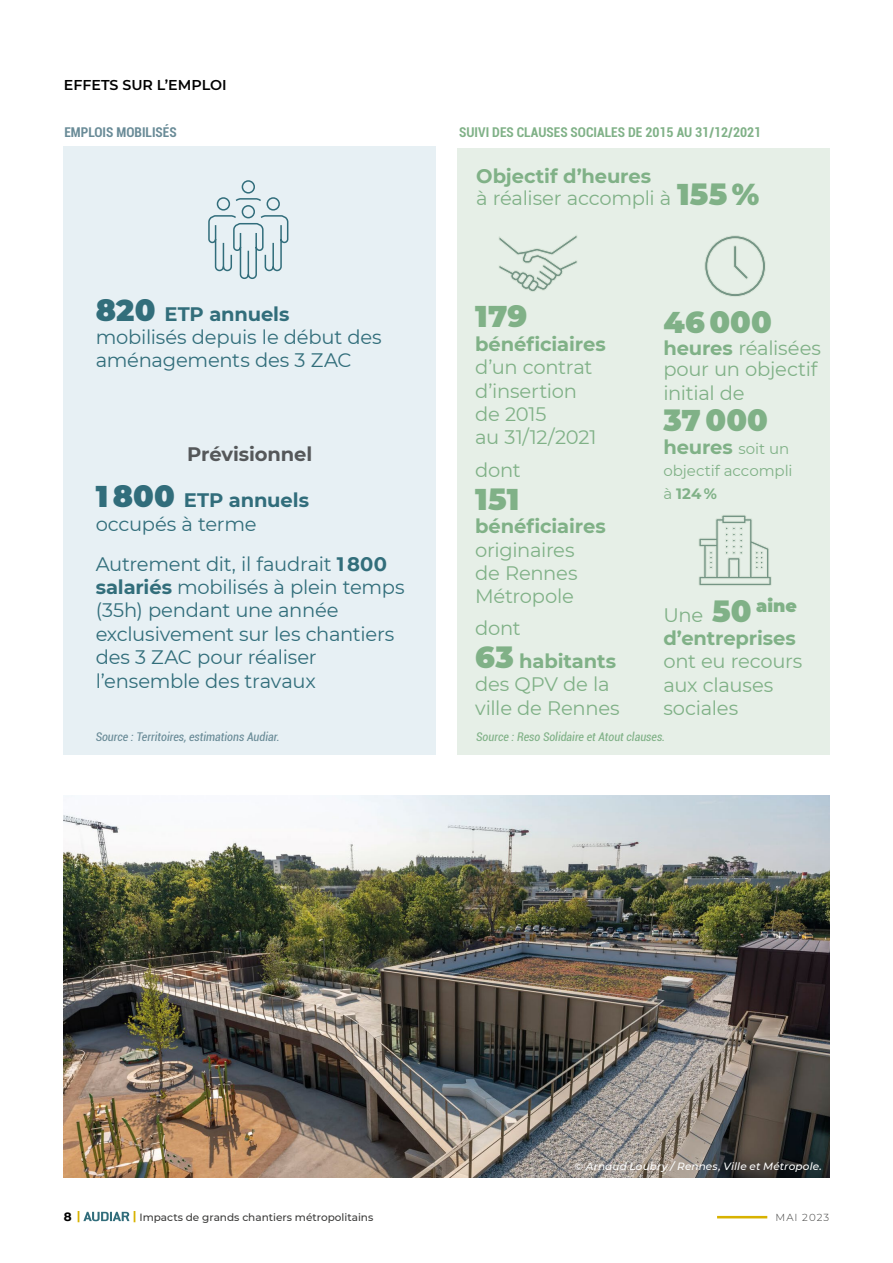
<style>
.page{position:relative;width:893px;height:1263px;background:#fff}
.page>*{position:absolute;margin:0;border:0;box-sizing:border-box;transform-origin:0 0}
.Texte_chiffre_clé_de{font:900 30px "Montserrat";letter-spacing:.005em;color:#80b187}
.Texte_chiffre_clé_de-2{font:19.5px/23.4px "Montserrat";letter-spacing:-.015em;color:#326e7b}
.Note_de_bas_de_page{font:19.5px/23.4px "Montserrat";letter-spacing:-.015em;color:#80b187}
.Texte_chiffre_clé_de-3{font:700 19.5px "Montserrat";letter-spacing:-.005em;color:#80b187}
.Texte_chiffre_clé_de-4{font:19.5px/22.5px "Montserrat";letter-spacing:-.015em;color:#80b187}
.Texte_chiffre_clé_de-5{font:700 19.5px "Montserrat";letter-spacing:-.005em;color:#55585a}
.Texte_chiffre_clé_de-6{font:900 17.55px "Montserrat";color:#80b187}
.Texte_chiffre_clé_de-7{font:15px/22.5px "Montserrat";letter-spacing:-.005em;color:#80b187}
.T3{font:600 14.25px "Montserrat";color:#000}
.Titre_graphe_bleu_en{font:700 condensed 13.5px "Roboto";color:#80b187}
.Titre_graphe_bleu_en-2{font:700 condensed 13.5px "Roboto";color:#698b97}
.source{font:italic condensed 12px "Roboto";color:#698b97}
.source-2{font:italic condensed 12px "Roboto";color:#80b187}
.t1{font:700 12px "Montserrat";color:#000}
.t2{font:500 10.5px "Montserrat";color:#3c3c3b}
.Crédit_photo{font:italic 500 10.5px "Montserrat";letter-spacing:.01em;color:#fff}
.t3{font:300 10.2px "Montserrat";letter-spacing:.1em;color:#3c3c3b}
.s1{font-weight:900;font-size:30px}
.s2{font-weight:700}
.s3{font-weight:900;font-size:30px;color:#316d7b}
.s4{font-weight:700;color:#316d7b}
.s5{font-weight:400;font-size:15px}
.s6{font-weight:400;font-size:19.5px}
.s7{font-size:30px}
.s8{color:#d8b200}
.s9{font-weight:700;font-size:12px;color:#d8b200}
</style>
<div class="page">
<svg style="left:83px;top:1212px;width:46px;height:9px"></svg>
<hr style="left:717px;top:1216px;width:50px;height:2px;background:#d8b200">
<img style="left:64px;top:795px;width:765px;height:383px">
<div style="left:64px;top:147px;width:372px;height:608px;background:#e7f0f4"></div>
<div style="left:457px;top:148px;width:372px;height:607px;background:#e6efe7"></div>
<svg style="left:499px;top:235px;width:78px;height:57px"></svg>
<svg style="left:704px;top:235px;width:62px;height:62px"></svg>
<svg style="left:699px;top:515px;width:73px;height:71px"></svg>
<svg style="left:208px;top:180px;width:81px;height:99px"></svg>
<p class="T3" style="left:64px;top:75px;width:164px">EFFETS SUR L’EMPLOI</p>
<p class="Titre_graphe_bleu_en-2" style="left:64px;top:122px;width:114px">EMPLOIS MOBILISÉS</p>
<p class="Texte_chiffre_clé_de-2" style="left:96px;top:301px;width:288px"><span class="s1">820</span> <span class="s2">ETP annuels </span>mobilisés depuis le début des aménagements des 3 ZAC</p>
<p class="Texte_chiffre_clé_de-5" style="left:187px;top:440px;width:127px">Prévisionnel</p>
<p class="Texte_chiffre_clé_de-2" style="left:96px;top:488px;width:215px"><span class="s3">1 800</span> <span class="s4">ETP annuels </span>occupés à terme</p>
<p class="Texte_chiffre_clé_de-2" style="left:96px;top:551px;width:310px">Autrement dit, il faudrait <span class="s2">1 800 salariés</span> mobilisés à plein temps (35h) pendant une année exclusivement sur les chantiers des 3 ZAC pour réaliser l’ensemble des travaux</p>
<p class="Titre_graphe_bleu_en" style="left:459px;top:122px;width:304px">SUIVI DES CLAUSES SOCIALES DE 2015 AU 31/12/2021</p>
<p class="Texte_chiffre_clé_de-4" style="left:476px;top:164px;width:285px"><span class="s2">Objectif d’heures<br></span>à réaliser accompli à <span class="s1">155 %</span></p>
<p class="Texte_chiffre_clé_de" style="left:475px;top:294px;width:54px">179</p>
<p class="Texte_chiffre_clé_de-3" style="left:475px;top:330px;width:132px">bénéficiaires</p>
<p class="Note_de_bas_de_page" style="left:475px;top:355px;width:123px">d’un contrat d’insertion de 2015<br>au 31/12/2021</p>
<p class="Texte_chiffre_clé_de-4" style="left:475px;top:458px;width:47px">dont</p>
<p class="Texte_chiffre_clé_de" style="left:475px;top:476px;width:46px">151</p>
<p class="Texte_chiffre_clé_de-3" style="left:475px;top:512px;width:132px">bénéficiaires</p>
<p class="Note_de_bas_de_page" style="left:475px;top:537px;width:104px">originaires de Rennes<br>Métropole</p>
<p class="Texte_chiffre_clé_de-4" style="left:475px;top:616px;width:47px">dont</p>
<p class="Texte_chiffre_clé_de-3" style="left:475px;top:647px;width:142px"><span class="s1">63</span> habitants</p>
<p class="Note_de_bas_de_page" style="left:475px;top:672px;width:146px">des QPV de la ville de Rennes</p>
<p class="Texte_chiffre_clé_de" style="left:663px;top:300px;width:110px">46 000</p>
<p class="Texte_chiffre_clé_de-4" style="left:663px;top:336px;width:159px"><span class="s2">heures</span> réalisées</p>
<p class="Note_de_bas_de_page" style="left:663px;top:357px;width:155px">pour un objectif initial de</p>
<p class="Texte_chiffre_clé_de" style="left:663px;top:398px;width:106px">37 000</p>
<p class="Texte_chiffre_clé_de-3" style="left:663px;top:433px;width:128px">heures <span class="s5">soit un</span></p>
<p class="Texte_chiffre_clé_de-7" style="left:663px;top:459px;width:131px">objectif accompli à <span class="s2">124 %</span></p>
<p class="Texte_chiffre_clé_de-6" style="left:663px;top:593px;width:135px"><span class="s6">Une</span> <span class="s7">50</span> aine</p>
<p class="Texte_chiffre_clé_de-3" style="left:663px;top:624px;width:134px">d’entreprises</p>
<p class="Note_de_bas_de_page" style="left:663px;top:649px;width:141px">ont eu recours aux clauses sociales</p>
<p class="source" style="left:96px;top:728px;width:185px">Source : Territoires, estimations Audiar.</p>
<p class="source-2" style="left:476px;top:728px;width:190px">Source : Reso Solidaire et Atout clauses.</p>
<p class="Crédit_photo" style="left:575px;top:1159px;width:249px">© Arnaud Loubry / Rennes, Ville et Métropole.</p>
<p class="t1" style="left:64px;top:1208px;width:18px">8 <span class="s8">|</span></p>
<p class="t2" style="left:133px;top:1210px;width:242px"><span class="s9">|</span> Impacts de grands chantiers métropolitains</p>
<p class="t3" style="left:776px;top:1210px;width:55px">MAI 2023</p>
</div>
